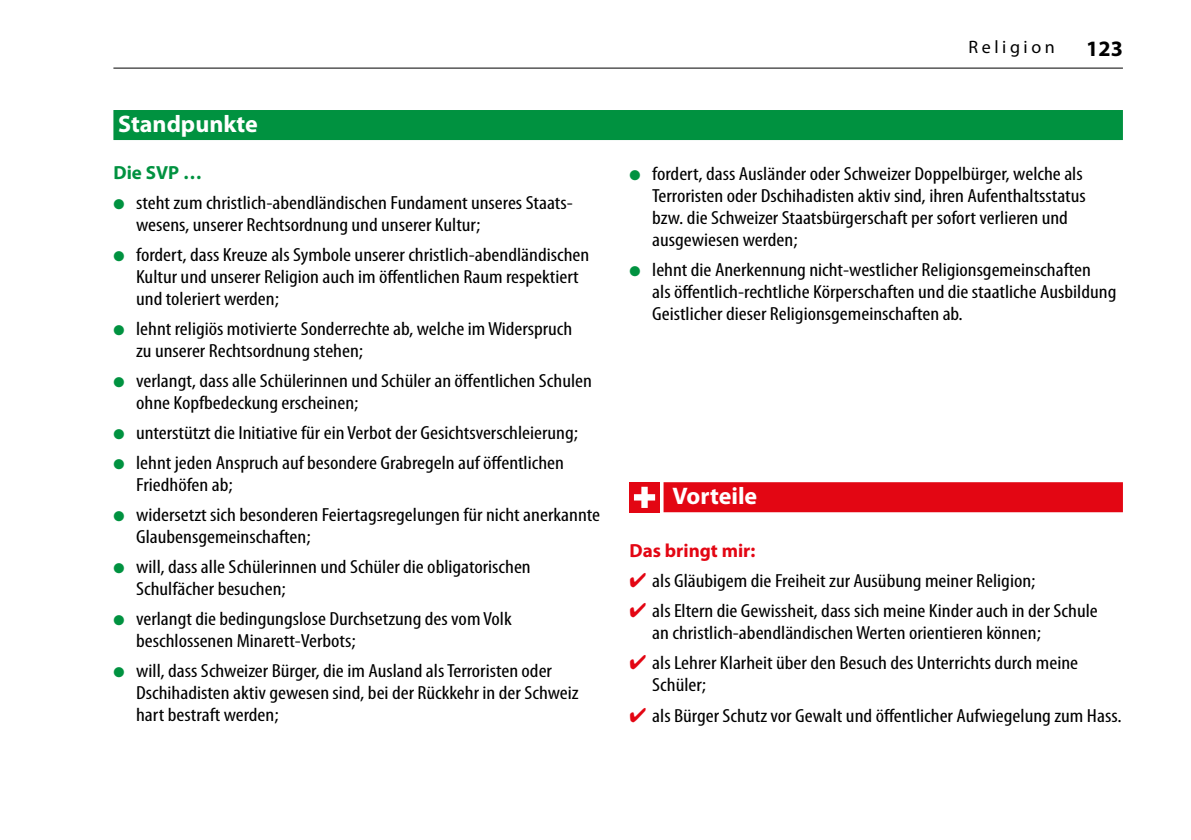
<style>
.page{position:relative;width:1191px;height:840px;background:#fff}
.page>*{position:absolute;margin:0;border:0;box-sizing:border-box;transform-origin:0 0}
.t1{font:700 24px "Myriad Pro";color:#fff}
.t2{font:700 22px "Myriad Pro";color:#000}
.t3{font:condensed 19px "Myriad Pro";color:#000;scale:1.15 1}
.t4{font:700 19px "Myriad Pro";color:#e30613}
.t5{font:700 19px "Myriad Pro";color:#009240}
.t6{font:18px "Myriad Pro";letter-spacing:.2em;color:#000}
.s1{color:#009240}
.s2{color:#e30613}
</style>
<div class="page">
<hr style="left:113px;top:68px;width:1010px;height:1px;background:#000">
<div style="left:113px;top:110px;width:1010px;height:30px;background:#009240"></div>
<div style="left:663px;top:482px;width:460px;height:30px;background:#e30613"></div>
<div style="left:629px;top:482px;width:30px;height:30px;background:#e30613"></div>
<svg style="left:634px;top:486px;width:21px;height:21px"></svg>
<p class="t1" style="left:118px;top:108px;width:141px">Standpunkte</p>
<p class="t5" style="left:113px;top:160px;width:90px">Die SVP …</p>
<p class="t3" style="left:113px;top:191px;width:401px"><span class="s1">●</span> steht zum christlich-abendländischen Fundament unseres Staats-</p>
<p class="t3" style="left:136px;top:213px;width:301px">wesens, unserer Rechtsordnung und unserer Kultur;</p>
<p class="t3" style="left:113px;top:243px;width:415px"><span class="s1">●</span> fordert, dass Kreuze als Symbole unserer christlich-abendländischen</p>
<p class="t3" style="left:136px;top:265px;width:386px">Kultur und unserer Religion auch im öffentlichen Raum respektiert</p>
<p class="t3" style="left:136px;top:287px;width:126px">und toleriert werden;</p>
<p class="t3" style="left:113px;top:317px;width:400px"><span class="s1">●</span> lehnt religiös motivierte Sonderrechte ab, welche im Widerspruch</p>
<p class="t3" style="left:136px;top:339px;width:199px">zu unserer Rechtsordnung stehen;</p>
<p class="t3" style="left:113px;top:369px;width:418px"><span class="s1">●</span> verlangt, dass alle Schülerinnen und Schüler an öffentlichen Schulen</p>
<p class="t3" style="left:136px;top:391px;width:195px">ohne Kopfbedeckung erscheinen;</p>
<p class="t3" style="left:113px;top:421px;width:405px"><span class="s1">●</span> unterstützt die Initiative für ein Verbot der Gesichtsverschleierung;</p>
<p class="t3" style="left:113px;top:451px;width:393px"><span class="s1">●</span> lehnt jeden Anspruch auf besondere Grabregeln auf öffentlichen</p>
<p class="t3" style="left:136px;top:473px;width:86px">Friedhöfen ab;</p>
<p class="t3" style="left:113px;top:503px;width:425px"><span class="s1">●</span> widersetzt sich besonderen Feiertagsregelungen für nicht anerkannte</p>
<p class="t3" style="left:136px;top:525px;width:153px">Glaubensgemeinschaften;</p>
<p class="t3" style="left:113px;top:555px;width:364px"><span class="s1">●</span> will, dass alle Schülerinnen und Schüler die obligatorischen</p>
<p class="t3" style="left:136px;top:577px;width:132px">Schulfächer besuchen;</p>
<p class="t3" style="left:113px;top:607px;width:348px"><span class="s1">●</span> verlangt die bedingungslose Durchsetzung des vom Volk</p>
<p class="t3" style="left:136px;top:629px;width:192px">beschlossenen Minarett-Verbots;</p>
<p class="t3" style="left:113px;top:659px;width:383px"><span class="s1">●</span> will, dass Schweizer Bürger, die im Ausland als Terroristen oder</p>
<p class="t3" style="left:136px;top:681px;width:386px">Dschihadisten aktiv gewesen sind, bei der Rückkehr in der Schweiz</p>
<p class="t3" style="left:136px;top:703px;width:125px">hart bestraft werden;</p>
<p class="t6" style="left:968px;top:36px;width:88px">Religion</p>
<p class="t2" style="left:1086px;top:34px;width:38px">123</p>
<p class="t3" style="left:629px;top:162px;width:395px"><span class="s1">●</span> fordert, dass Ausländer oder Schweizer Doppelbürger, welche als</p>
<p class="t3" style="left:652px;top:184px;width:378px">Terroristen oder Dschihadisten aktiv sind, ihren Aufenthaltsstatus</p>
<p class="t3" style="left:652px;top:206px;width:363px">bzw. die Schweizer Staatsbürgerschaft per sofort verlieren und</p>
<p class="t3" style="left:652px;top:228px;width:128px">ausgewiesen werden;</p>
<p class="t3" style="left:629px;top:258px;width:403px"><span class="s1">●</span> lehnt die Anerkennung nicht-westlicher Religionsgemeinschaften</p>
<p class="t3" style="left:652px;top:280px;width:405px">als öffentlich-rechtliche Körperschaften und die staatliche Ausbildung</p>
<p class="t3" style="left:652px;top:302px;width:272px">Geistlicher dieser Religionsgemeinschaften ab.</p>
<p class="t1" style="left:672px;top:479px;width:86px">Vorteile</p>
<p class="t4" style="left:629px;top:538px;width:127px">Das bringt mir:</p>
<p class="t3" style="left:629px;top:569px;width:354px"><span class="s2">✔</span> als Gläubigem die Freiheit zur Ausübung meiner Religion;</p>
<p class="t3" style="left:629px;top:599px;width:409px"><span class="s2">✔</span> als Eltern die Gewissheit, dass sich meine Kinder auch in der Schule</p>
<p class="t3" style="left:652px;top:621px;width:339px">an christlich-abendländischen Werten orientieren können;</p>
<p class="t3" style="left:629px;top:651px;width:391px"><span class="s2">✔</span> als Lehrer Klarheit über den Besuch des Unterrichts durch meine</p>
<p class="t3" style="left:652px;top:673px;width:48px">Schüler;</p>
<p class="t3" style="left:629px;top:703px;width:429px"><span class="s2">✔</span> als Bürger Schutz vor Gewalt und öffentlicher Aufwiegelung zum Hass.</p>
</div>
